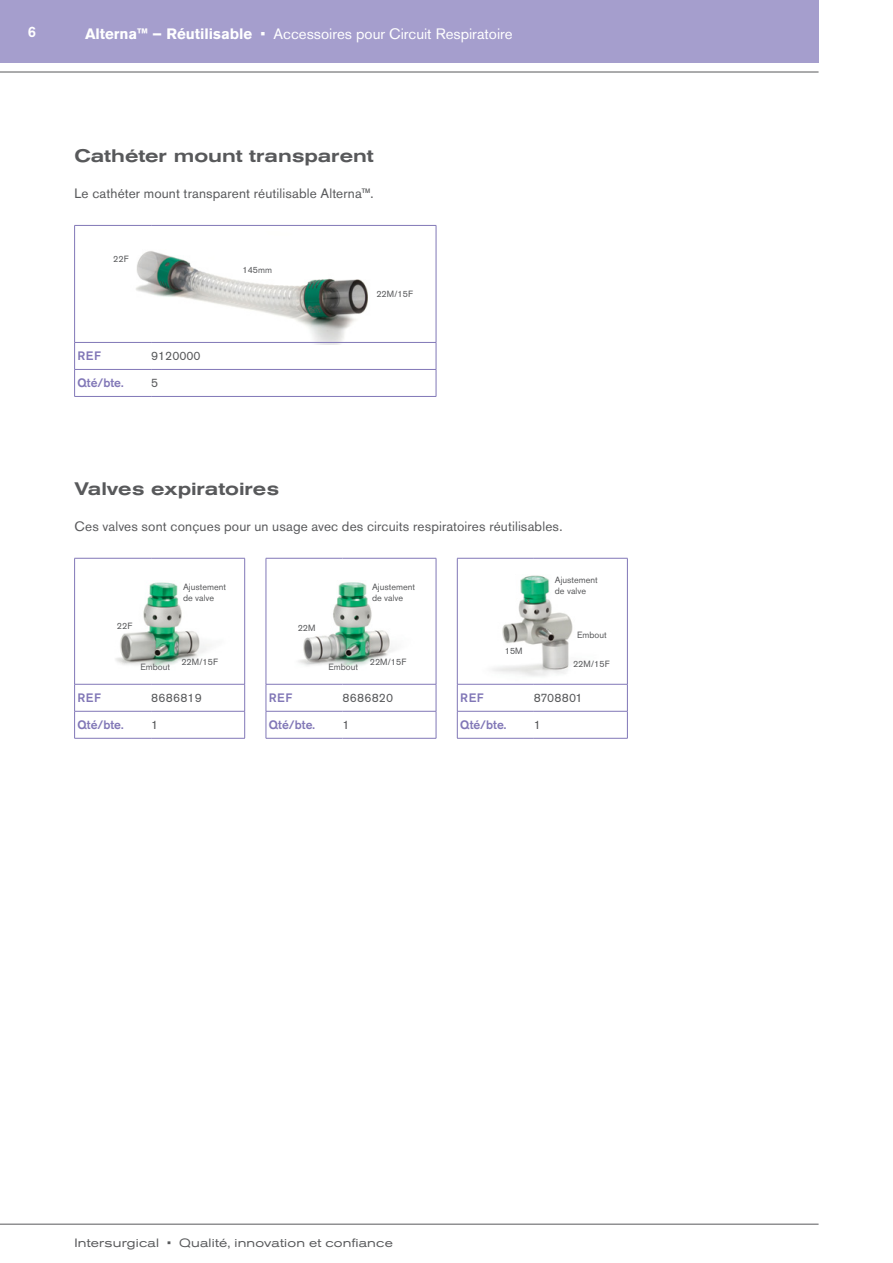
<style>
.page{position:relative;width:893px;height:1263px;background:#fff}
.page>*{position:absolute;margin:0;border:0;box-sizing:border-box;transform-origin:0 0}
.t1{font:500 expanded 18px "Akzidenz Grotesk Pro";color:#58595b}
.t2{font:15px "Akzidenz Grotesk Pro";color:#fff}
.t3{font:500 15px "Akzidenz Grotesk Pro";color:#fff}
.t4{font:13.5px "Akzidenz Grotesk Pro";letter-spacing:.01em;color:#58595b}
.t5{font:500 12.15px "Akzidenz Grotesk Pro";color:#8177b7}
.t6{font:12.15px "Akzidenz Grotesk Pro";color:#58595b}
.t7{font:12.15px "Akzidenz Grotesk Pro";letter-spacing:.02em;color:#58595b}
.t8{font:expanded 12px "Akzidenz Grotesk Pro";letter-spacing:.015em;color:#58595b}
.t9{font:9px/10.8px "Akzidenz Grotesk Pro";color:#58595b}
.s1{font-weight:700}
</style>
<div class="page">
<div style="left:0;top:0;width:819px;height:63px;background:#a59ecd"></div>
<hr style="left:0;top:72px;width:819px;height:1px;background:#58595b">
<hr style="left:0;top:1224px;width:819px;height:1px;background:#58595b">
<img style="left:136px;top:251px;width:232px;height:93px">
<hr style="left:436px;top:226px;width:1px;height:116px;background:#8177b7">
<hr style="left:74px;top:225px;width:77px;height:1px;background:#8177b7">
<hr style="left:74px;top:226px;width:1px;height:116px;background:#8177b7">
<hr style="left:151px;top:225px;width:285px;height:1px;background:#8177b7">
<hr style="left:74px;top:342px;width:77px;height:1px;background:#8177b7">
<hr style="left:151px;top:342px;width:285px;height:1px;background:#8177b7">
<hr style="left:74px;top:369px;width:77px;height:1px;background:#8177b7">
<svg style="left:74px;top:343px;width:1px;height:53px"></svg>
<hr style="left:151px;top:369px;width:285px;height:1px;background:#8177b7">
<svg style="left:436px;top:343px;width:1px;height:53px"></svg>
<hr style="left:74px;top:396px;width:77px;height:1px;background:#8177b7">
<hr style="left:151px;top:396px;width:285px;height:1px;background:#8177b7">
<img style="left:267px;top:559px;width:169px;height:125px">
<img style="left:458px;top:559px;width:169px;height:125px">
<img style="left:75px;top:559px;width:169px;height:125px">
<hr style="left:436px;top:558px;width:1px;height:126px;background:#8177b7">
<hr style="left:266px;top:558px;width:76px;height:1px;background:#8177b7">
<hr style="left:266px;top:558px;width:1px;height:126px;background:#8177b7">
<hr style="left:342px;top:558px;width:94px;height:1px;background:#8177b7">
<hr style="left:266px;top:684px;width:76px;height:1px;background:#8177b7">
<hr style="left:342px;top:684px;width:94px;height:1px;background:#8177b7">
<hr style="left:266px;top:711px;width:76px;height:1px;background:#8177b7">
<svg style="left:266px;top:684px;width:1px;height:54px"></svg>
<hr style="left:342px;top:711px;width:94px;height:1px;background:#8177b7">
<svg style="left:436px;top:684px;width:1px;height:54px"></svg>
<hr style="left:266px;top:738px;width:76px;height:1px;background:#8177b7">
<hr style="left:342px;top:738px;width:94px;height:1px;background:#8177b7">
<hr style="left:627px;top:558px;width:1px;height:126px;background:#8177b7">
<hr style="left:457px;top:558px;width:77px;height:1px;background:#8177b7">
<hr style="left:457px;top:558px;width:1px;height:126px;background:#8177b7">
<hr style="left:534px;top:558px;width:94px;height:1px;background:#8177b7">
<hr style="left:457px;top:684px;width:77px;height:1px;background:#8177b7">
<hr style="left:534px;top:684px;width:94px;height:1px;background:#8177b7">
<hr style="left:457px;top:711px;width:77px;height:1px;background:#8177b7">
<svg style="left:457px;top:684px;width:1px;height:54px"></svg>
<hr style="left:534px;top:711px;width:94px;height:1px;background:#8177b7">
<svg style="left:627px;top:684px;width:1px;height:54px"></svg>
<hr style="left:457px;top:738px;width:77px;height:1px;background:#8177b7">
<hr style="left:534px;top:738px;width:94px;height:1px;background:#8177b7">
<hr style="left:244px;top:558px;width:1px;height:126px;background:#8177b7">
<hr style="left:74px;top:558px;width:77px;height:1px;background:#8177b7">
<hr style="left:74px;top:558px;width:1px;height:126px;background:#8177b7">
<hr style="left:151px;top:558px;width:94px;height:1px;background:#8177b7">
<hr style="left:74px;top:684px;width:77px;height:1px;background:#8177b7">
<hr style="left:151px;top:684px;width:94px;height:1px;background:#8177b7">
<hr style="left:74px;top:711px;width:77px;height:1px;background:#8177b7">
<svg style="left:74px;top:684px;width:1px;height:54px"></svg>
<hr style="left:151px;top:711px;width:94px;height:1px;background:#8177b7">
<svg style="left:244px;top:684px;width:1px;height:54px"></svg>
<hr style="left:74px;top:738px;width:77px;height:1px;background:#8177b7">
<hr style="left:151px;top:738px;width:94px;height:1px;background:#8177b7">
<p class="t3" style="left:28px;top:22px;width:10px">6</p>
<p class="t2" style="left:85px;top:24px;width:429px"><span class="s1">Alterna™ – Réutilisable</span> • Accessoires pour Circuit Respiratoire</p>
<h1 class="t1" style="left:74px;top:144px;width:301px">Cathéter mount transparent</h1>
<p class="t4" style="left:74px;top:185px;width:301px">Le cathéter mount transparent réutilisable Alterna™.</p>
<p class="t9" style="left:113px;top:253px;width:17px">22F</p>
<p class="t5" style="left:78px;top:348px;width:25px">REF</p>
<p class="t6" style="left:151px;top:348px;width:51px">9120000</p>
<p class="t5" style="left:78px;top:375px;width:48px">Qté/bte.</p>
<p class="t6" style="left:151px;top:375px;width:9px">5</p>
<p class="t9" style="left:242px;top:264px;width:31px">145mm</p>
<p class="t9" style="left:376px;top:289px;width:38px">22M/15F</p>
<h1 class="t1" style="left:74px;top:477px;width:206px">Valves expiratoires</h1>
<p class="t4" style="left:74px;top:518px;width:490px">Ces valves sont conçues pour un usage avec des circuits respiratoires réutilisables.</p>
<p class="t9" style="left:183px;top:582px;width:44px">Ajustement de valve</p>
<p class="t9" style="left:372px;top:582px;width:44px">Ajustement de valve</p>
<p class="t9" style="left:555px;top:574px;width:44px">Ajustement de valve</p>
<p class="t9" style="left:117px;top:620px;width:17px">22F</p>
<p class="t9" style="left:298px;top:622px;width:19px">22M</p>
<p class="t9" style="left:181px;top:656px;width:38px">22M/15F</p>
<p class="t9" style="left:370px;top:656px;width:38px">22M/15F</p>
<p class="t9" style="left:573px;top:659px;width:38px">22M/15F</p>
<p class="t9" style="left:141px;top:662px;width:31px">Embout</p>
<p class="t9" style="left:328px;top:662px;width:31px">Embout</p>
<p class="t9" style="left:577px;top:629px;width:31px">Embout</p>
<p class="t9" style="left:505px;top:645px;width:19px">15M</p>
<p class="t5" style="left:78px;top:690px;width:25px">REF</p>
<p class="t7" style="left:151px;top:690px;width:52px">8686819</p>
<p class="t5" style="left:78px;top:717px;width:48px">Qté/bte.</p>
<p class="t6" style="left:151px;top:717px;width:9px">1</p>
<p class="t5" style="left:269px;top:690px;width:25px">REF</p>
<p class="t7" style="left:342px;top:690px;width:52px">8686820</p>
<p class="t5" style="left:269px;top:717px;width:48px">Qté/bte.</p>
<p class="t6" style="left:342px;top:717px;width:9px">1</p>
<p class="t5" style="left:460px;top:690px;width:25px">REF</p>
<p class="t6" style="left:534px;top:690px;width:50px">8708801</p>
<p class="t5" style="left:460px;top:717px;width:48px">Qté/bte.</p>
<p class="t6" style="left:534px;top:717px;width:9px">1</p>
<p class="t8" style="left:74px;top:1235px;width:320px">Intersurgical • Qualité, innovation et confiance</p>
</div>
